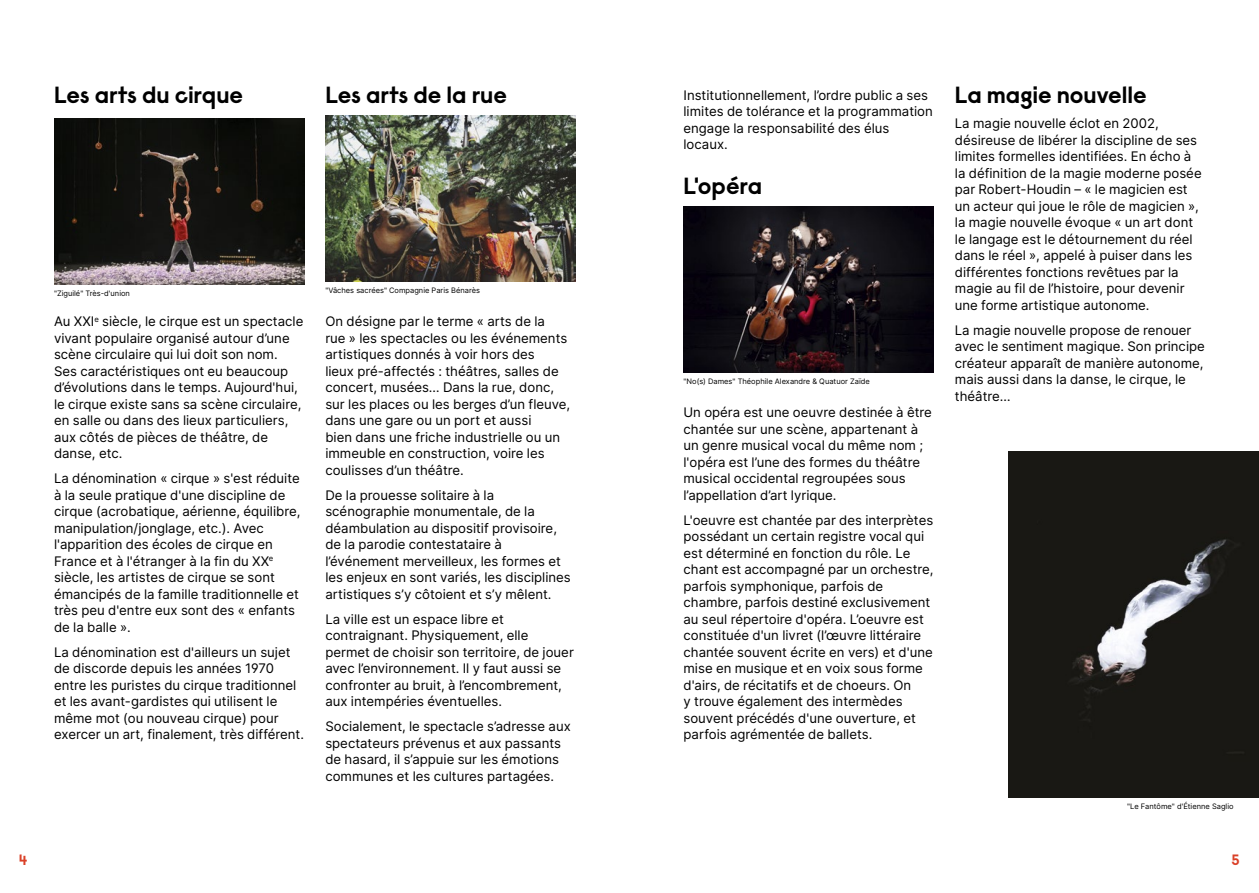
<style>
.page{position:relative;width:1259px;height:893px;background:#fff}
.page>*{position:absolute;margin:0;border:0;box-sizing:border-box;transform-origin:0 0}
.Labeur_Titres{font:700 23.4px "Raisonne Pro";color:#000}
.t1{font:700 15px "Raisonne Pro";color:#da4128}
.Labeur{font:13.2px/16.5px "Inter";color:#000}
.t2{font:7.5px "Inter";color:#000}
</style>
<div class="page">
<img style="left:325px;top:116px;width:250px;height:165px">
<img style="left:683px;top:207px;width:250px;height:165px">
<div style="left:1009px;top:452px;width:250px;height:345px;background:#191814"></div>
<img style="left:54px;top:118px;width:250px;height:166px">
<p class="Labeur_Titres" style="left:54px;top:80px;width:191px">Les arts du cirque</p>
<p class="Labeur_Titres" style="left:325px;top:80px;width:183px">Les arts de la rue</p>
<p class="t2" style="left:54px;top:287px;width:77px">"Ziguilé" Très-d'union</p>
<p class="Labeur" style="left:54px;top:314px;width:251px">Au XXI<sup>e</sup> siècle, le cirque est un spectacle vivant populaire organisé autour d’une scène circulaire qui lui doit son nom.<br>Ses caractéristiques ont eu beaucoup d’évolutions dans le temps. Aujourd'hui, le cirque existe sans sa scène circulaire, en salle ou dans des lieux particuliers, aux côtés de pièces de théâtre, de danse, etc.</p>
<p class="Labeur" style="left:54px;top:471px;width:248px">La dénomination « cirque » s'est réduite à la seule pratique d'une discipline de cirque (acrobatique, aérienne, équilibre, manipulation/jonglage, etc.). Avec l'apparition des écoles de cirque en France et à l'étranger à la fin du XX<sup>e </sup>siècle, les artistes de cirque se sont émancipés de la famille traditionnelle et très peu d'entre eux sont des « enfants de la balle ».</p>
<p class="Labeur" style="left:54px;top:644px;width:252px">La dénomination est d'ailleurs un sujet de discorde depuis les années 1970 entre les puristes du cirque traditionnel et les avant-gardistes qui utilisent le même mot (ou nouveau cirque) pour exercer un art, finalement, très différent.</p>
<p class="t2" style="left:325px;top:285px;width:156px">"Vâches sacrées" Compagnie Paris Bénarès</p>
<p class="Labeur" style="left:325px;top:314px;width:246px">On désigne par le terme « arts de la<br>rue » les spectacles ou les événements artistiques donnés à voir hors des<br>lieux pré-affectés : théâtres, salles de concert, musées… Dans la rue, donc, sur les places ou les berges d’un fleuve, dans une gare ou un port et aussi<br>bien dans une friche industrielle ou un immeuble en construction, voire les coulisses d’un théâtre.</p>
<p class="Labeur" style="left:325px;top:487px;width:247px">De la prouesse solitaire à la scénographie monumentale, de la déambulation au dispositif provisoire, de la parodie contestataire à l’événement merveilleux, les formes et les enjeux en sont variés, les disciplines artistiques s’y côtoient et s’y mêlent.</p>
<p class="Labeur" style="left:325px;top:611px;width:250px">La ville est un espace libre et contraignant. Physiquement, elle permet de choisir son territoire, de jouer avec l’environnement. Il y faut aussi se confronter au bruit, à l’encombrement, aux intempéries éventuelles.</p>
<p class="Labeur" style="left:325px;top:719px;width:247px">Socialement, le spectacle s’adresse aux spectateurs prévenus et aux passants de hasard, il s’appuie sur les émotions communes et les cultures partagées.</p>
<p class="Labeur" style="left:683px;top:87px;width:251px">Institutionnellement, l’ordre public a ses limites de tolérance et la programmation engage la responsabilité des élus locaux.</p>
<p class="Labeur_Titres" style="left:955px;top:80px;width:193px">La magie nouvelle</p>
<p class="Labeur" style="left:955px;top:116px;width:248px">La magie nouvelle éclot en 2002, désireuse de libérer la discipline de ses limites formelles identifiées. En écho à la définition de la magie moderne posée par Robert-Houdin – « le magicien est un acteur qui joue le rôle de magicien », la magie nouvelle évoque « un art dont le langage est le détournement du réel dans le réel », appelé à puiser dans les différentes fonctions revêtues par la magie au fil de l’histoire, pour devenir une forme artistique autonome.</p>
<p class="Labeur" style="left:955px;top:322px;width:251px">La magie nouvelle propose de renouer avec le sentiment magique. Son principe créateur apparaît de manière autonome, mais aussi dans la danse, le cirque, le théâtre…</p>
<p class="Labeur_Titres" style="left:683px;top:171px;width:80px">L'opéra</p>
<p class="t2" style="left:683px;top:376px;width:188px">"No(s) Dames" Théophile Alexandre &amp; Quatuor Zaïde</p>
<p class="Labeur" style="left:683px;top:405px;width:250px">Un opéra est une oeuvre destinée à être chantée sur une scène, appartenant à un genre musical vocal du même nom ; l'opéra est l’une des formes du théâtre musical occidental regroupées sous l’appellation d’art lyrique.</p>
<p class="Labeur" style="left:683px;top:512px;width:251px">L'oeuvre est chantée par des interprètes possédant un certain registre vocal qui est déterminé en fonction du rôle. Le chant est accompagné par un orchestre, parfois symphonique, parfois de chambre, parfois destiné exclusivement au seul répertoire d'opéra. L’oeuvre est constituée d'un livret (l’œuvre littéraire chantée souvent écrite en vers) et d'une mise en musique et en voix sous forme d'airs, de récitatifs et de choeurs. On<br>y trouve également des intermèdes souvent précédés d'une ouverture, et parfois agrémentée de ballets.</p>
<p class="t2" style="left:1127px;top:801px;width:108px">"Le Fantôme" d'Étienne Saglio</p>
<p class="t1" style="left:19px;top:849px;width:10px">4</p>
<p class="t1" style="left:1231px;top:849px;width:10px">5</p>
</div>
